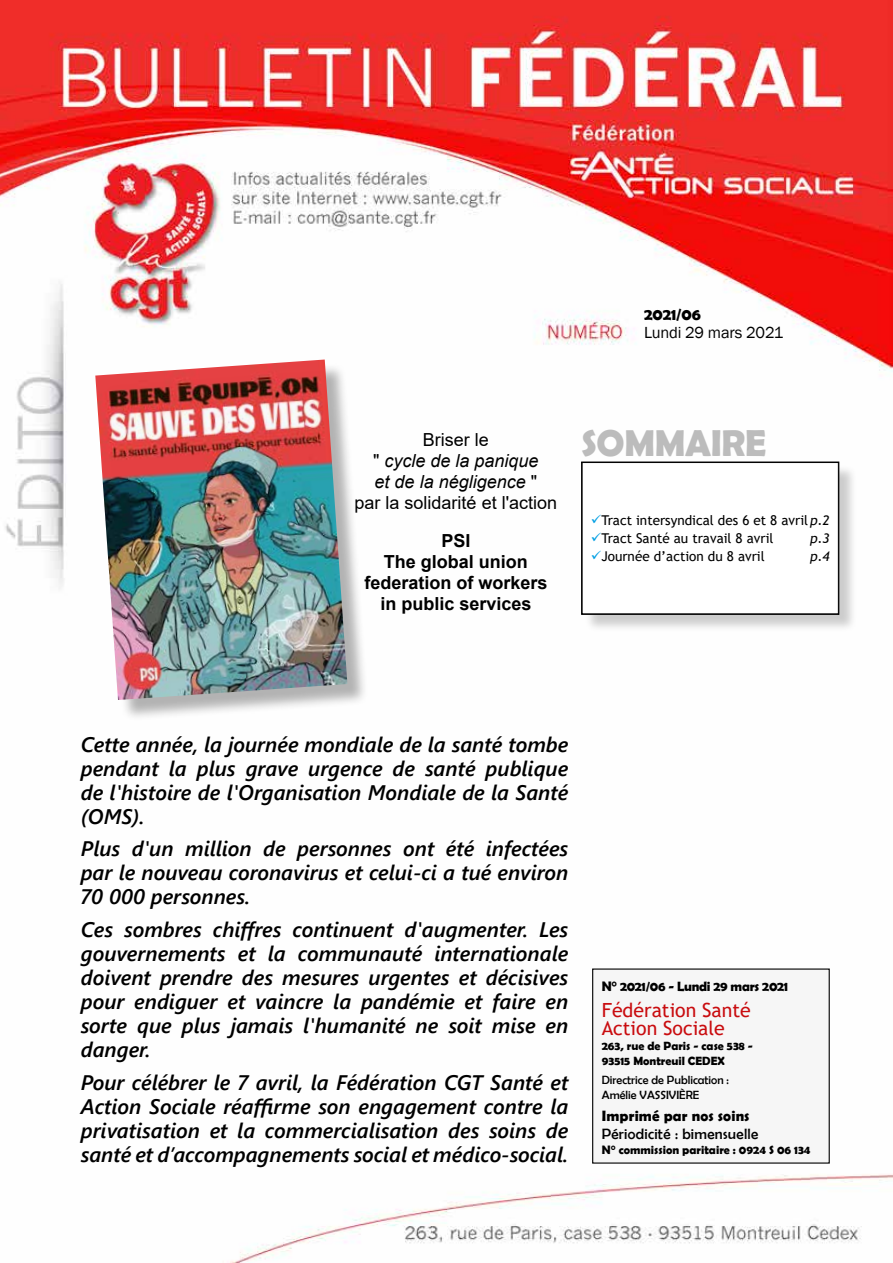
<style>
.page{position:relative;width:893px;height:1263px;background:#fff}
.page>*{position:absolute;margin:0;border:0;box-sizing:border-box;transform-origin:0 0}
.t1{font:700 37.5px "Berlin Sans FB Demi";letter-spacing:-.01em;color:#bcbcbc}
.t2{font:italic 600 21px/24px "Segoe UI";color:#000;text-align:justify}
.t3{font:19.5px/18px "Trebuchet MS";color:#c90c0f}
.t4{font:18px/21px "Arial";color:#000;text-align:center}
.t5{font:700 18px/21px "Arial";color:#000;text-align:center}
.t6{font:16.5px "Franklin Gothic";letter-spacing:-.01em;color:#000}
.t7{font:700 16.5px "Berlin Sans FB Demi";letter-spacing:-.01em;color:#000}
.t8{font:15px "Berlin Sans FB";letter-spacing:.02em;color:#000}
.t9{font:700 15px "Berlin Sans FB Demi";letter-spacing:.01em;color:#000}
.t10{font:13.5px "Trebuchet MS";color:#000}
.t11{font:700 13.5px "Berlin Sans FB Demi";letter-spacing:-.02em;color:#000}
.t12{font:italic 13.5px "Trebuchet MS";color:#000}
.t13{font:700 12px/15px "Berlin Sans FB Demi";color:#000}
.t14{font:12px/15px "Berlin Sans FB";color:#000}
.s1{font-style:italic}
.s2{color:#009fe3}
</style>
<div class="page">
<img style="left:0;top:0;width:893px;height:1263px">
<div style="left:593px;top:969px;width:236px;height:194px;background:#f6f6f6"></div>
<div style="left:592px;top:968px;width:238px;height:195px;border:1px solid #000"></div>
<div style="left:584px;top:464px;width:274px;height:169px;background:#000;opacity:.2"></div>
<div style="left:99px;top:363px;width:270px;height:359px;background:#000;opacity:.3"></div>
<img style="left:95px;top:359px;width:252px;height:341px">
<svg style="left:581px;top:462px;width:258px;height:153px"></svg>
<p class="t7" style="left:644px;top:305px;width:58px">2021/06</p>
<p class="t6" style="left:644px;top:322px;width:141px">Lundi 29 mars 2021</p>
<p class="t4" style="left:355px;top:429px;width:204px">Briser le<br>" <span class="s1">cycle de la panique<br>et de la négligence</span> "<br>par la solidarité et l'action</p>
<p class="t5" style="left:364px;top:531px;width:185px">PSI<br>The global union federation of workers in public services</p>
<h1 class="t1" style="left:581px;top:421px;width:186px">SOMMAIRE</h1>
<p class="t10" style="left:591px;top:512px;width:240px"><span class="s2">✓</span>Tract intersyndical des 6 et 8 avril <span class="s1">p.2</span></p>
<p class="t10" style="left:591px;top:530px;width:184px"><span class="s2">✓</span>Tract Santé au travail 8 avril</p>
<p class="t12" style="left:810px;top:530px;width:21px">p.3</p>
<p class="t10" style="left:591px;top:548px;width:176px"><span class="s2">✓</span>Journée d’action du 8 avril</p>
<p class="t12" style="left:810px;top:548px;width:21px">p.4</p>
<p class="t2" style="left:81px;top:729px;width:489px">Cette année, la journée mondiale de la santé tombe pendant la plus grave urgence de santé publique de l'histoire de l'Organisation Mondiale de la Santé (OMS).</p>
<p class="t2" style="left:81px;top:834px;width:489px">Plus d'un million de personnes ont été infectées par le nouveau coronavirus et celui-ci a tué environ 70 000 personnes.</p>
<p class="t2" style="left:81px;top:914px;width:489px">Ces sombres chiffres continuent d'augmenter. Les gouvernements et la communauté internationale doivent prendre des mesures urgentes et décisives pour endiguer et vaincre la pandémie et faire en sorte que plus jamais l'humanité ne soit mise en danger.</p>
<p class="t2" style="left:81px;top:1067px;width:489px">Pour célébrer le 7 avril, la Fédération CGT Santé et Action Sociale réaffirme son engagement contre la privatisation et la commercialisation des soins de santé et d’accompagnements social et médico-social.</p>
<p class="t11" style="left:602px;top:978px;width:188px">N° 2021/06 - Lundi 29 mars 2021</p>
<p class="t3" style="left:602px;top:1001px;width:151px">Fédération Santé<br>Action Sociale</p>
<p class="t13" style="left:602px;top:1038px;width:153px">263, rue de Paris - case 538 -<br>93515 Montreuil CEDEX</p>
<p class="t14" style="left:602px;top:1073px;width:129px">Directrice de Publication :<br>Amélie VASSIVIÈRE</p>
<p class="t9" style="left:602px;top:1107px;width:149px">Imprimé par nos soins</p>
<p class="t8" style="left:602px;top:1125px;width:158px">Périodicité : bimensuelle</p>
<p class="t13" style="left:602px;top:1142px;width:210px">N° commission paritaire : 0924 S 06 134</p>
</div>
